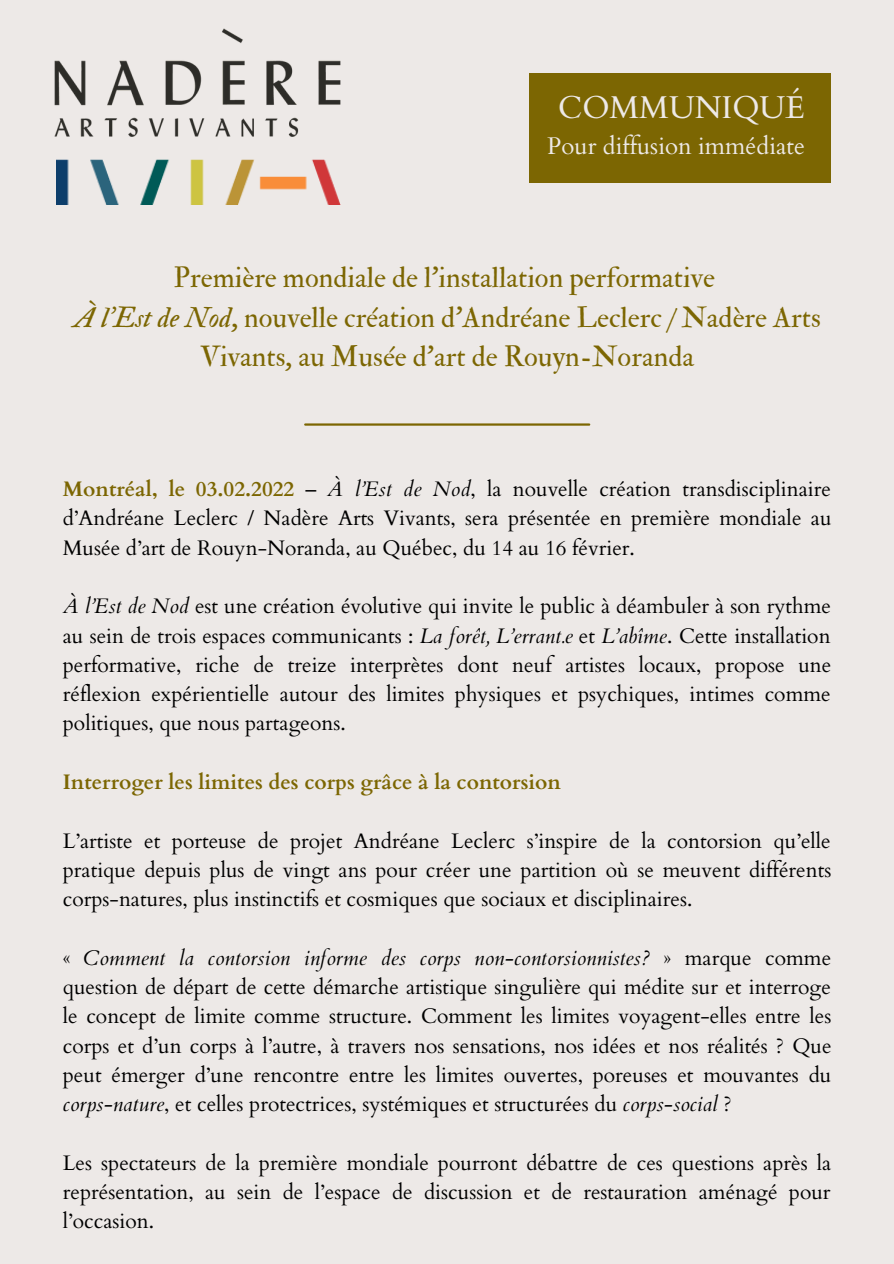
<style>
.page{position:relative;width:894px;height:1264px;background:#fff}
.page>*{position:absolute;margin:0;border:0;box-sizing:border-box;transform-origin:0 0}
.t1{font:31.5px "Cardo";color:#ede9e7}
.t2{font:28.5px/39.5px "IM FELL Double Pica Roman";color:#7c6602;text-align:center}
.t3{font:24px "Cardo";color:#ede9e7}
.t4{font:21px/29.2px "Cardo";color:#000;text-align:justify}
.t5{font:700 21px "Cardo";color:#7c6602}
.s1{font-family:"IM FELL Double Pica Italic"}
.s2{font-weight:700;color:#7c6602}
.s3{font-style:italic}
</style>
<div class="page">
<div style="left:0;top:0;width:893px;height:1263px;background:#ede9e7"></div>
<img style="left:54px;top:28px;width:287px;height:132px">
<img style="left:56px;top:160px;width:284px;height:45px">
<div style="left:529px;top:73px;width:302px;height:109px;background:#7c6602"></div>
<hr style="left:305px;top:423px;width:284px;height:2px;background:#7c6602">
<p class="t1" style="left:558px;top:87px;width:248px">COMMUNIQUÉ</p>
<p class="t3" style="left:547px;top:130px;width:259px">Pour diffusion immédiate</p>
<p class="t2" style="left:173px;top:259px;width:543px">Première mondiale de l’installation performative</p>
<p class="t2" style="left:73px;top:298px;width:748px"><span class="s1">À l’Est de Nod</span>, nouvelle création d’Andréane Leclerc / Nadère Arts<br>Vivants, au Musée d’art de Rouyn-Noranda</p>
<p class="t4" style="left:63px;top:475px;width:770px"><span class="s2">Montréal, le 03.02.2022</span> – <span class="s3">À l’Est de Nod</span>, la nouvelle création transdisciplinaire d’Andréane Leclerc / Nadère Arts Vivants, sera présentée en première mondiale au Musée d’art de Rouyn-Noranda, au Québec, du 14 au 16 février.</p>
<p class="t4" style="left:63px;top:592px;width:770px"><span class="s3">À l’Est de Nod</span> est une création évolutive qui invite le public à déambuler à son rythme au sein de trois espaces communicants : <span class="s3">La forêt, L’errant.e</span> et <span class="s3">L’abîme</span>. Cette installation performative, riche de treize interprètes dont neuf artistes locaux, propose une réflexion expérientielle autour des limites physiques et psychiques, intimes comme politiques, que nous partageons.</p>
<p class="t5" style="left:63px;top:768px;width:499px">Interroger les limites des corps grâce à la contorsion</p>
<p class="t4" style="left:63px;top:826px;width:769px">L’artiste et porteuse de projet Andréane Leclerc s’inspire de la contorsion qu’elle pratique depuis plus de vingt ans pour créer une partition où se meuvent différents corps-natures, plus instinctifs et cosmiques que sociaux et disciplinaires.</p>
<p class="t4" style="left:63px;top:943px;width:770px">« <span class="s3">Comment la contorsion informe des corps non-contorsionnistes?</span> » marque comme question de départ de cette démarche artistique singulière qui médite sur et interroge le concept de limite comme structure. Comment les limites voyagent-elles entre les corps et d’un corps à l’autre, à travers nos sensations, nos idées et nos réalités ? Que peut émerger d’une rencontre entre les limites ouvertes, poreuses et mouvantes du <span class="s3">corps-nature</span>, et celles protectrices, systémiques et structurées du <span class="s3">corps-social</span> ?</p>
<p class="t4" style="left:63px;top:1148px;width:769px">Les spectateurs de la première mondiale pourront débattre de ces questions après la représentation, au sein de l’espace de discussion et de restauration aménagé pour l’occasion.</p>
</div>
